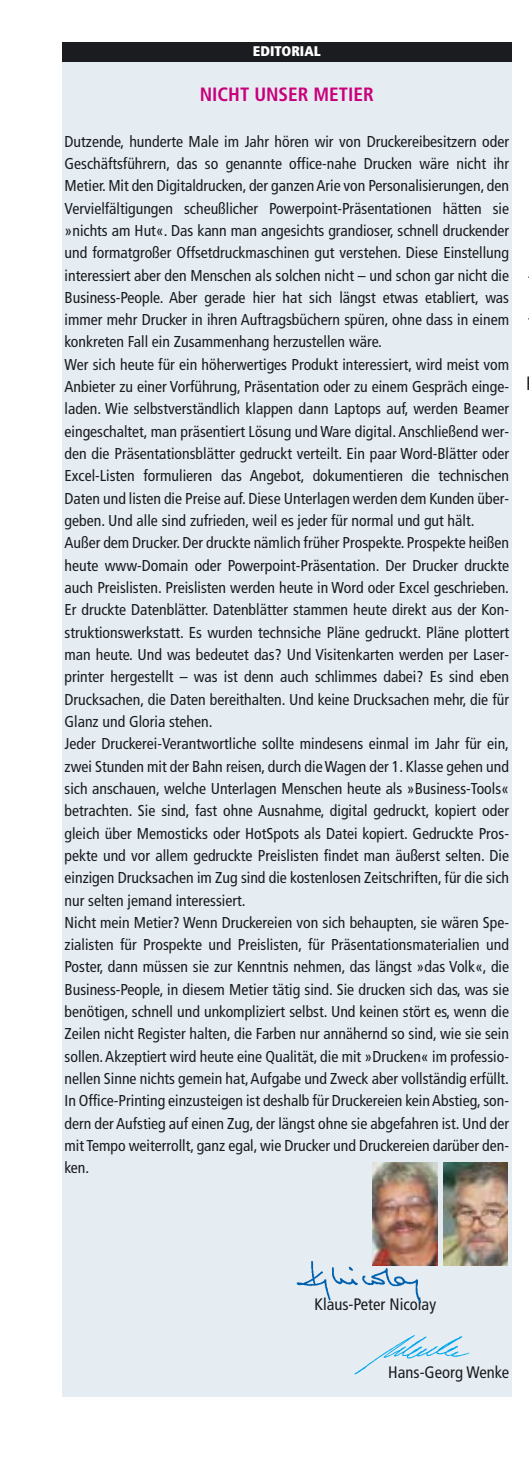
<style>
.page{position:relative;width:529px;height:1474px;background:#fff}
.page>*{position:absolute;margin:0;border:0;box-sizing:border-box;transform-origin:0 0}
.t1{font:700 condensed 19.25px "Frutiger";color:#c8007b}
.t2{font:condensed 16.62px "Frutiger";color:#1b1c20}
.t3{font:condensed 15.75px/22.4px "Frutiger";color:#1b1c20}
.t4{font:900 condensed 14px "Frutiger";color:#fff}
</style>
<div class="page">
<div style="left:62px;top:42px;width:449px;height:1354px;background:#e5edf3"></div>
<div style="left:62px;top:42px;width:449px;height:20px;background:#1b1c20"></div>
<img style="left:354px;top:1335px;width:116px;height:40px">
<img style="left:372px;top:1162px;width:65px;height:103px">
<img style="left:443px;top:1162px;width:64px;height:103px">
<img style="left:296px;top:1253px;width:135px;height:51px">
<p class="t4" style="left:253px;top:45px;width:69px">EDITORIAL</p>
<p class="t1" style="left:199px;top:86px;width:175px">NICHT UNSER METIER</p>
<p class="t3" style="left:64px;top:131px;width:445px">Dutzende, hunderte Male im Jahr hören wir von Druckereibesitzern oder Geschäftsführern, das so genannte office-nahe Drucken wäre nicht ihr Metier. Mit den Digitaldrucken, der ganzen Arie von Personalisierungen, den Vervielfältigungen scheußlicher Powerpoint-Präsentationen hätten sie »nichts am Hut«. Das kann man angesichts grandioser, schnell druckender und formatgroßer Offsetdruckmaschinen gut verstehen. Diese Einstellung interessiert aber den Menschen als solchen nicht – und schon gar nicht die Business-People. Aber gerade hier hat sich längst etwas etabliert, was immer mehr Drucker in ihren Auftragsbüchern spüren, ohne dass in einem konkreten Fall ein Zusammenhang herzustellen wäre.<br>Wer sich heute für ein höherwertiges Produkt interessiert, wird meist vom Anbieter zu einer Vorführung, Präsentation oder zu einem Gespräch einge&shy;laden. Wie selbstverständlich klappen dann Laptops auf, werden Beamer eingeschaltet, man präsentiert Lösung und Ware digital. Anschließend wer&shy;den die Präsentationsblätter gedruckt verteilt. Ein paar Word-Blätter oder Excel-Listen formulieren das Angebot, dokumentieren die technischen Daten und listen die Preise auf. Diese Unterlagen werden dem Kunden über&shy;geben. Und alle sind zufrieden, weil es jeder für normal und gut hält.<br>Außer dem Drucker. Der druckte nämlich früher Prospekte. Prospekte heißen heute www-Domain oder Powerpoint-Präsentation. Der Drucker druckte auch Preislisten. Preislisten werden heute in Word oder Excel geschrieben.<br>Er druckte Datenblätter. Datenblätter stammen heute direkt aus der Kon&shy;struktionswerkstatt. Es wurden technsiche Pläne gedruckt. Pläne plottert man heute. Und was bedeutet das? Und Visitenkarten werden per Laser&shy;printer hergestellt – was ist denn auch schlimmes dabei? Es sind eben Drucksachen, die Daten bereithalten. Und keine Drucksachen mehr, die für Glanz und Gloria stehen.<br>Jeder Druckerei-Verantwortliche sollte mindesens einmal im Jahr für ein, zwei Stunden mit der Bahn reisen, durch die Wagen der 1. Klasse gehen und sich anschauen, welche Unterlagen Menschen heute als »Business-Tools« betrachten. Sie sind, fast ohne Ausnahme, digital gedruckt, kopiert oder gleich über Memosticks oder HotSpots als Datei kopiert. Gedruckte Pros&shy;pekte und vor allem gedruckte Preislisten findet man äußerst selten. Die einzigen Drucksachen im Zug sind die kostenlosen Zeitschriften, für die sich nur selten jemand interessiert.<br>Nicht mein Metier? Wenn Druckereien von sich behaupten, sie wären Spe&shy;zialisten für Prospekte und Preislisten, für Präsentationsmaterialien und Poster, dann müssen sie zur Kenntnis nehmen, das längst »das Volk«, die Business-People, in diesem Metier tätig sind. Sie drucken sich das, was sie benötigen, schnell und unkompliziert selbst. Und keinen stört es, wenn die Zeilen nicht Register halten, die Farben nur annähernd so sind, wie sie sein sollen. Akzeptiert wird heute eine Qualität, die mit »Drucken« im professio&shy;nellen Sinne nichts gemein hat,Aufgabe und Zweck aber vollständig erfüllt.<br>In Office-Printing einzusteigen ist deshalb für Druckereien kein Abstieg, son&shy;dern der Aufstieg auf einen Zug, der längst ohne sie abgefahren ist. Und der mit Tempo weiterrollt, ganz egal, wie Drucker und Druckereien darüber den&shy;ken.</p>
<p class="t2" style="left:314px;top:1297px;width:123px">Klaus-Peter Nicolay</p>
<p class="t2" style="left:388px;top:1365px;width:122px">Hans-Georg Wenke</p>
</div>
